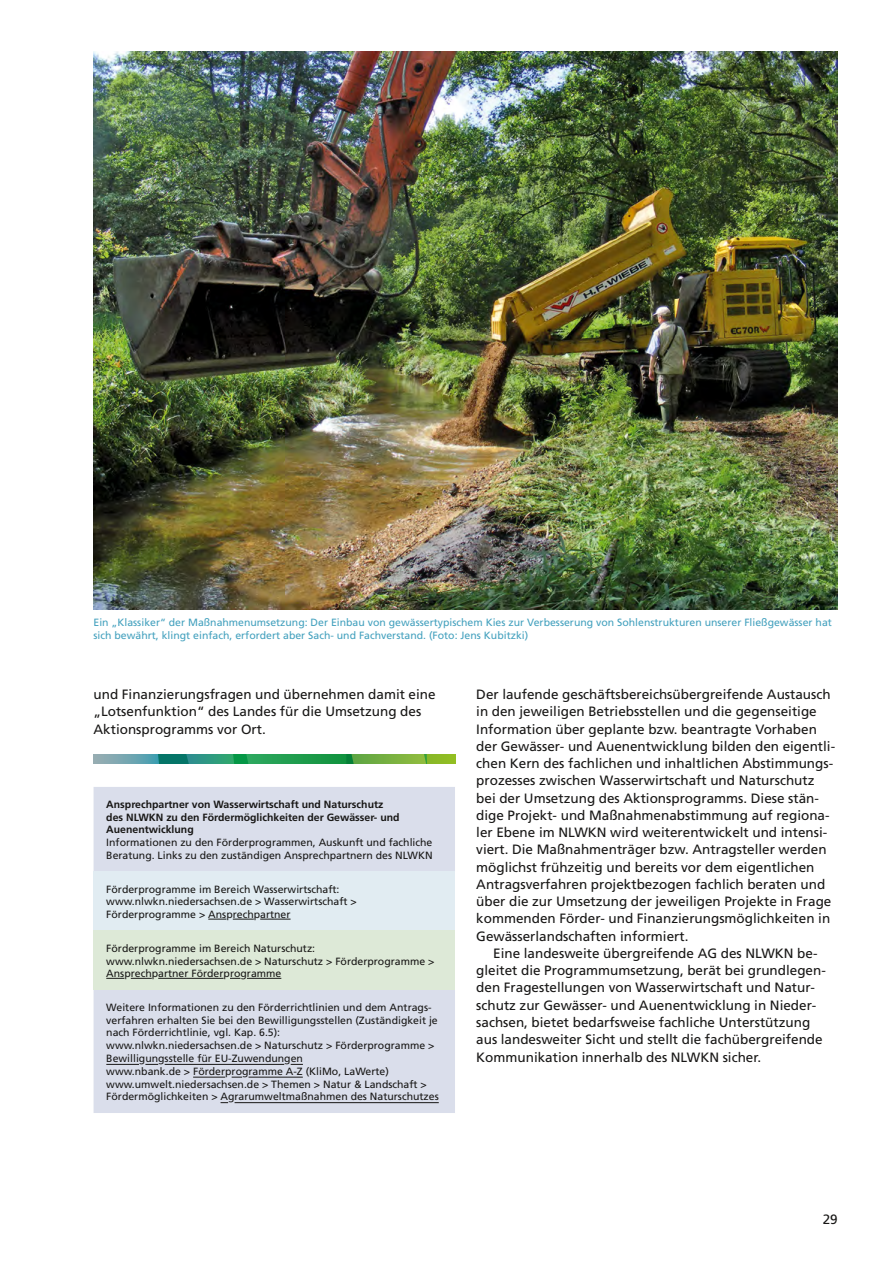
<style>
.page{position:relative;width:893px;height:1263px;background:#fff}
.page>*{position:absolute;margin:0;border:0;box-sizing:border-box;transform-origin:0 0}
.t1{font:13.5px/17.2px "Frutiger";color:#181716}
.t2{font:10.5px/12.8px "Frutiger";color:#181716}
.t3{font:10.5px/12.8px "Frutiger";color:#44a1be}
.t4{font:700 10.5px/12.8px "Frutiger";color:#181716}
</style>
<div class="page">
<svg style="left:94px;top:754px;width:64px;height:10px"></svg>
<div style="left:427px;top:754px;width:28px;height:10px;background:#8dbb25"></div>
<svg style="left:189px;top:754px;width:44px;height:10px"></svg>
<svg style="left:354px;top:754px;width:69px;height:10px"></svg>
<svg style="left:248px;top:754px;width:98px;height:10px"></svg>
<svg style="left:158px;top:754px;width:31px;height:10px"></svg>
<svg style="left:423px;top:754px;width:4px;height:10px"></svg>
<svg style="left:233px;top:754px;width:15px;height:10px"></svg>
<svg style="left:346px;top:754px;width:8px;height:10px"></svg>
<div style="left:94px;top:787px;width:361px;height:326px;background:#dadeeb"></div>
<div style="left:94px;top:872px;width:361px;height:59px;background:#e1ecf2"></div>
<div style="left:94px;top:931px;width:361px;height:59px;background:#dde9d7"></div>
<svg style="left:208px;top:919px;width:18px;height:1px"></svg>
<svg style="left:233px;top:919px;width:21px;height:1px"></svg>
<hr style="left:260px;top:919px;width:31px;height:1px;background:#181716">
<svg style="left:106px;top:978px;width:18px;height:1px"></svg>
<svg style="left:131px;top:978px;width:21px;height:1px"></svg>
<hr style="left:158px;top:978px;width:66px;height:1px;background:#181716">
<hr style="left:247px;top:978px;width:34px;height:1px;background:#181716">
<hr style="left:106px;top:1064px;width:33px;height:1px;background:#181716">
<svg style="left:145px;top:1064px;width:13px;height:1px"></svg>
<hr style="left:165px;top:1064px;width:119px;height:1px;background:#181716">
<svg style="left:291px;top:1064px;width:12px;height:1px"></svg>
<hr style="left:193px;top:1077px;width:32px;height:1px;background:#181716">
<hr style="left:249px;top:1077px;width:54px;height:1px;background:#181716">
<hr style="left:235px;top:1102px;width:204px;height:1px;background:#181716">
<img style="left:94px;top:51px;width:744px;height:558px">
<p class="t3" style="left:94px;top:616px;width:740px">Ein „Klassiker“ der Maßnahmenumsetzung: Der Einbau von gewässertypischem Kies zur Verbesserung von Sohlenstrukturen unserer Fließgewässer hat sich bewährt, klingt einfach, erfordert aber Sach- und Fachverstand. (Foto: Jens Kubitzki)</p>
<p class="t1" style="left:94px;top:686px;width:344px">und Finanzierungsfragen und übernehmen damit eine „Lotsenfunktion“ des Landes für die Umsetzung des<br>Aktionsprogramms vor Ort.</p>
<p class="t4" style="left:106px;top:798px;width:295px">Ansprechpartner von Wasserwirtschaft und Naturschutz des NLWKN zu den Fördermöglichkeiten der Gewässer- und<br>Auenentwicklung</p>
<p class="t2" style="left:106px;top:836px;width:328px">Informationen zu den Förderprogrammen, Auskunft und fachliche<br>Beratung. Links zu den zuständigen Ansprechpartnern des NLWKN</p>
<p class="t2" style="left:106px;top:882px;width:252px">Förderprogramme im Bereich Wasserwirtschaft: www.nlwkn.niedersachsen.de &gt; Wasserwirtschaft &gt;<br>Förderprogramme &gt; Ansprechpartner</p>
<p class="t2" style="left:106px;top:942px;width:330px">Förderprogramme im Bereich Naturschutz: www.nlwkn.niedersachsen.de &gt; Naturschutz &gt; Förderprogramme &gt;<br>Ansprechpartner Förderprogramme</p>
<p class="t2" style="left:106px;top:1001px;width:334px">Weitere Informationen zu den Förderrichtlinien und dem Antrags&shy;verfahren erhalten Sie bei den Bewilligungsstellen (Zuständigkeit je nach Förderrichtlinie, vgl. Kap. 6.5):<br>www.nlwkn.niedersachsen.de &gt; Naturschutz &gt; Förderprogramme &gt; Bewilligungsstelle für EU-Zuwendungen<br>www.nbank.de &gt; Förderprogramme A-Z (KliMo, LaWerte) www.umwelt.niedersachsen.de &gt; Themen &gt; Natur &amp; Landschaft &gt; Fördermöglichkeiten &gt; Agrarumweltmaßnahmen des Naturschutzes</p>
<p class="t1" style="left:476px;top:686px;width:360px">Der laufende geschäftsbereichsübergreifende Austausch in den jeweiligen Betriebsstellen und die gegenseitige Information über geplante bzw. beantragte Vorhaben der Gewässer- und Auenentwicklung bilden den eigentli&shy;chen Kern des fachlichen und inhaltlichen Abstimmungs&shy;prozesses zwischen Wasserwirtschaft und Naturschutz bei der Umsetzung des Aktionsprogramms. Diese stän&shy;dige Projekt- und Maßnahmenabstimmung auf regiona&shy;ler Ebene im NLWKN wird weiterentwickelt und intensi&shy;viert. Die Maßnahmenträger bzw. Antragsteller werden möglichst frühzeitig und bereits vor dem eigentlichen Antragsverfahren projektbezogen fachlich beraten und über die zur Umsetzung der jeweiligen Projekte in Frage kommenden Förder- und Finanzierungsmöglichkeiten in Gewässerlandschaften informiert.</p>
<p class="t1" style="left:476px;top:944px;width:351px;text-indent:17px">Eine landesweite übergreifende AG des NLWKN be&shy;gleitet die Programmumsetzung, berät bei grundlegen&shy;den Fragestellungen von Wasserwirtschaft und Natur&shy;schutz zur Gewässer- und Auenentwicklung in Nieder&shy;sachsen, bietet bedarfsweise fachliche Unterstützung aus landesweiter Sicht und stellt die fachübergreifende Kommunikation innerhalb des NLWKN sicher.</p>
<p class="t1" style="left:823px;top:1210px;width:17px">29</p>
</div>
